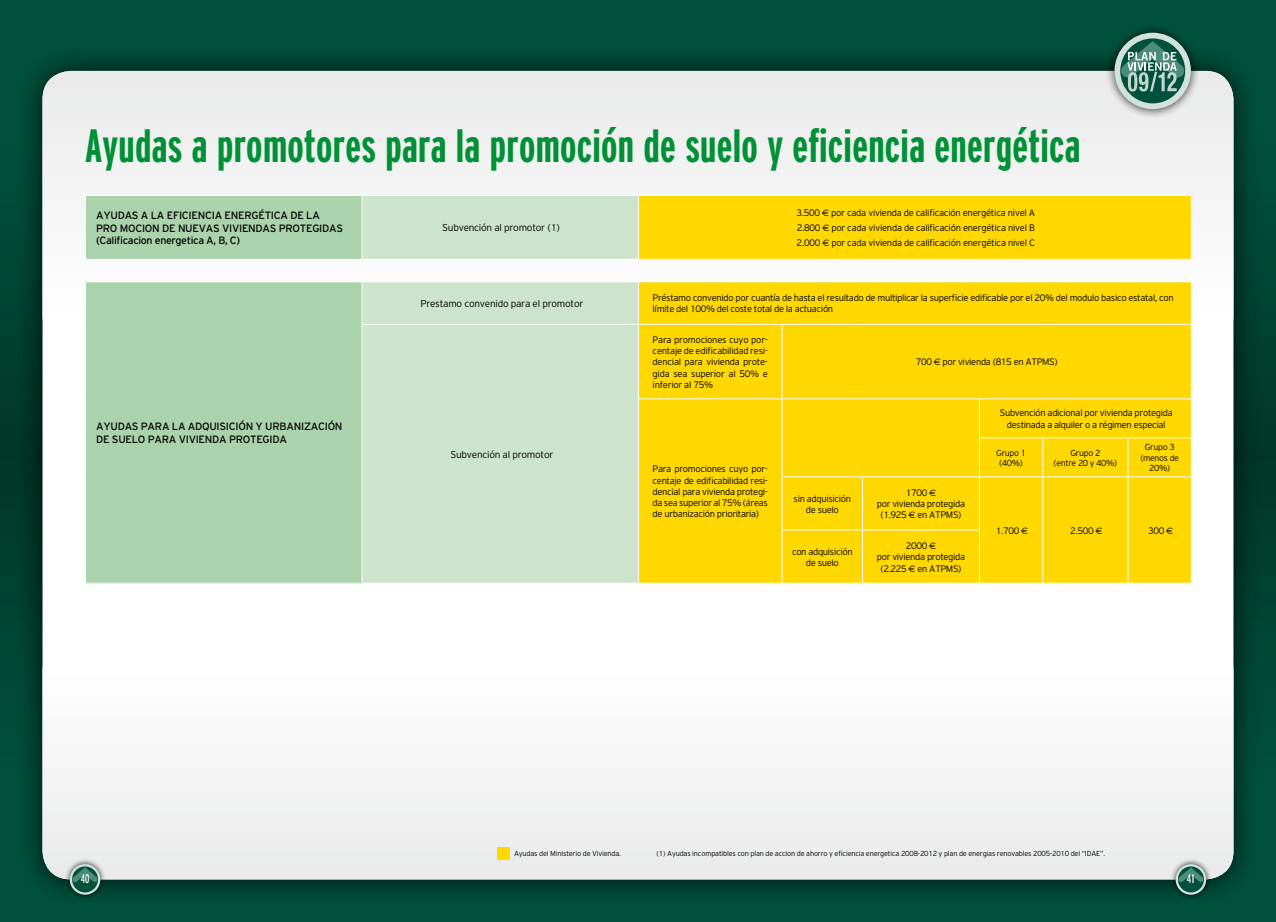
<style>
.page{position:relative;width:1276px;height:922px;background:#fff}
.page>*{position:absolute;margin:0;border:0;box-sizing:border-box;transform-origin:0 0}
.t1{font:46.62px "Civica 08 Bold Compressed";letter-spacing:.005em;color:#009036}
.t2{font:12.5px "Civica 05 Regular Compressed";color:#fff}
.t3{font:10.62px/12.8px "Civica 04";letter-spacing:-.025em;color:#000}
.t4{font:300 10px "Civica 01";letter-spacing:-.025em;color:#000}
.t5{font:300 9.38px/11.2px "Civica 01";letter-spacing:-.035em;color:#000;text-align:center}
.t6{font:300 8.75px/10.5px "Civica 01";letter-spacing:-.035em;color:#000;text-align:center}
.t7{font:300 7.25px "Civica 01";letter-spacing:-.025em;color:#000}
.s1{font-family:"Euro Sans";font-weight:400}
</style>
<div class="page">
<div style="left:0;top:0;width:638px;height:921px;background:linear-gradient(to bottom,#004835,#004835)"></div>
<div style="left:638px;top:0;width:638px;height:921px;background:linear-gradient(to bottom,#004835,#004835)"></div>
<div style="left:13px;top:42px;width:1247px;height:864px;background:#000;opacity:.8"></div>
<div style="left:43px;top:71px;width:1190px;height:808px;background:#fff;border-radius:28px"></div>
<svg style="left:43px;top:71px;width:1190px;height:211px"></svg>
<div style="left:43px;top:769px;width:1190px;height:110px;background:#efeff0"></div>
<div style="left:1104px;top:23px;width:95px;height:95px;background:#000;opacity:.8"></div>
<svg style="left:1117px;top:35px;width:71px;height:71px"></svg>
<div style="left:1114px;top:33px;width:77px;height:76px;border:6px solid #d3e1db;border-radius:50%"></div>
<svg style="left:1108px;top:32px;width:88px;height:59px;background:#5c8d7f"></svg>
<div style="left:64px;top:857px;width:42px;height:42px;background:#000;opacity:.8"></div>
<svg style="left:71px;top:865px;width:28px;height:28px"></svg>
<div style="left:70px;top:863px;width:30px;height:31px;border:2px solid #d3e1db;border-radius:50%"></div>
<svg style="left:67px;top:863px;width:36px;height:23px"></svg>
<div style="left:1169px;top:857px;width:43px;height:42px;background:#000;opacity:.8"></div>
<svg style="left:1176px;top:865px;width:29px;height:28px"></svg>
<div style="left:1175px;top:863px;width:31px;height:31px;border:2px solid #d3e1db;border-radius:50%"></div>
<svg style="left:1173px;top:863px;width:35px;height:23px"></svg>
<div style="left:85px;top:282px;width:277px;height:301px;background:#aad3ac"></div>
<div style="left:362px;top:282px;width:276px;height:300px;background:#cce4cc"></div>
<div style="left:639px;top:282px;width:552px;height:300px;background:#ffd800"></div>
<hr style="left:362px;top:281px;width:276px;height:1px;background:#fff">
<hr style="left:638px;top:281px;width:144px;height:1px;background:#fff">
<hr style="left:782px;top:281px;width:80px;height:1px;background:#fff">
<hr style="left:862px;top:281px;width:117px;height:1px;background:#fff">
<hr style="left:979px;top:281px;width:63px;height:1px;background:#fff">
<hr style="left:1042px;top:281px;width:86px;height:1px;background:#fff">
<hr style="left:1128px;top:281px;width:63px;height:1px;background:#fff">
<hr style="left:361px;top:324px;width:277px;height:1px;background:#fff">
<hr style="left:638px;top:324px;width:144px;height:1px;background:#fff">
<hr style="left:782px;top:324px;width:80px;height:1px;background:#fff">
<hr style="left:781px;top:325px;width:1px;height:73px;background:#fff">
<hr style="left:862px;top:324px;width:117px;height:1px;background:#fff">
<hr style="left:979px;top:324px;width:63px;height:1px;background:#fff">
<hr style="left:1042px;top:324px;width:86px;height:1px;background:#fff">
<hr style="left:1128px;top:324px;width:63px;height:1px;background:#fff">
<hr style="left:638px;top:398px;width:144px;height:1px;background:#fff">
<hr style="left:782px;top:398px;width:80px;height:1px;background:#fff">
<hr style="left:781px;top:399px;width:1px;height:38px;background:#fff">
<hr style="left:862px;top:398px;width:117px;height:1px;background:#fff">
<hr style="left:979px;top:398px;width:63px;height:1px;background:#fff">
<hr style="left:979px;top:399px;width:1px;height:38px;background:#fff">
<hr style="left:1042px;top:398px;width:86px;height:1px;background:#fff">
<hr style="left:1128px;top:398px;width:63px;height:1px;background:#fff">
<hr style="left:781px;top:437px;width:1px;height:39px;background:#fff">
<hr style="left:979px;top:437px;width:63px;height:1px;background:#fff">
<hr style="left:979px;top:438px;width:1px;height:38px;background:#fff">
<hr style="left:1042px;top:437px;width:86px;height:1px;background:#fff">
<hr style="left:1042px;top:438px;width:1px;height:38px;background:#fff">
<hr style="left:1128px;top:437px;width:63px;height:1px;background:#fff">
<hr style="left:1127px;top:438px;width:1px;height:38px;background:#fff">
<hr style="left:781px;top:476px;width:81px;height:1px;background:#fff">
<hr style="left:781px;top:477px;width:1px;height:52px;background:#fff">
<hr style="left:862px;top:476px;width:117px;height:1px;background:#fff">
<hr style="left:862px;top:477px;width:1px;height:52px;background:#fff">
<hr style="left:979px;top:476px;width:63px;height:1px;background:#fff">
<hr style="left:979px;top:477px;width:1px;height:52px;background:#fff">
<hr style="left:1042px;top:476px;width:86px;height:1px;background:#fff">
<hr style="left:1042px;top:477px;width:1px;height:53px;background:#fff">
<hr style="left:1128px;top:476px;width:63px;height:1px;background:#fff">
<hr style="left:1127px;top:477px;width:1px;height:53px;background:#fff">
<hr style="left:781px;top:529px;width:81px;height:1px;background:#fff">
<hr style="left:781px;top:530px;width:1px;height:52px;background:#fff">
<hr style="left:862px;top:529px;width:118px;height:1px;background:#fff">
<hr style="left:862px;top:530px;width:1px;height:52px;background:#fff">
<hr style="left:979px;top:530px;width:1px;height:52px;background:#fff">
<hr style="left:1042px;top:530px;width:1px;height:52px;background:#fff">
<hr style="left:1127px;top:530px;width:1px;height:52px;background:#fff">
<hr style="left:85px;top:281px;width:277px;height:1px;background:#fff">
<hr style="left:85px;top:282px;width:1px;height:42px;background:#fff">
<hr style="left:361px;top:282px;width:1px;height:42px;background:#fff">
<hr style="left:85px;top:324px;width:1px;height:74px;background:#fff">
<hr style="left:361px;top:325px;width:1px;height:73px;background:#fff">
<hr style="left:85px;top:398px;width:1px;height:39px;background:#fff">
<hr style="left:361px;top:398px;width:1px;height:39px;background:#fff">
<hr style="left:85px;top:437px;width:1px;height:39px;background:#fff">
<hr style="left:361px;top:437px;width:1px;height:39px;background:#fff">
<hr style="left:85px;top:476px;width:1px;height:54px;background:#fff">
<hr style="left:361px;top:476px;width:1px;height:54px;background:#fff">
<hr style="left:85px;top:530px;width:1px;height:52px;background:#fff">
<hr style="left:361px;top:530px;width:1px;height:52px;background:#fff">
<hr style="left:85px;top:582px;width:277px;height:1px;background:#fff">
<div style="left:85px;top:195px;width:277px;height:64px;background:#aad3ac"></div>
<div style="left:362px;top:195px;width:276px;height:64px;background:#cce4cc"></div>
<div style="left:638px;top:195px;width:553px;height:64px;background:#ffd800"></div>
<hr style="left:362px;top:195px;width:276px;height:1px;background:#fff">
<hr style="left:638px;top:195px;width:553px;height:1px;background:#fff">
<hr style="left:638px;top:196px;width:1px;height:63px;background:#fff">
<hr style="left:1191px;top:196px;width:1px;height:63px;background:#fff">
<hr style="left:362px;top:259px;width:276px;height:1px;background:#fff">
<hr style="left:638px;top:259px;width:553px;height:1px;background:#fff">
<hr style="left:85px;top:195px;width:277px;height:1px;background:#fff">
<hr style="left:85px;top:196px;width:1px;height:63px;background:#fff">
<hr style="left:361px;top:196px;width:1px;height:63px;background:#fff">
<hr style="left:85px;top:259px;width:277px;height:1px;background:#fff">
<div style="left:497px;top:847px;width:12px;height:12px;background:#ffd800"></div>
<h1 class="t1" style="left:85px;top:120px;width:997px">Ayudas a promotores para la promoción de suelo y eficiencia energética</h1>
<p class="t3" style="left:96px;top:209px;width:248px">AYUDAS A LA EFICIENCIA ENERGÉTICA DE LA<br>PRO MOCION DE NUEVAS VIVIENDAS PROTEGIDAS (Calificacion energetica A, B, C)</p>
<p class="t3" style="left:96px;top:420px;width:248px">AYUDAS PARA LA ADQUISICIÓN Y URBANIZACIÓN<br>DE SUELO PARA VIVIENDA PROTEGIDA</p>
<p class="t4" style="left:442px;top:222px;width:119px">Subvención al promotor (1)</p>
<p class="t5" style="left:796px;top:205px;width:240px;line-height:14.8px;text-align:justify">3.500 <span class="s1">€</span> por cada vivienda de calificación energética nivel A 2.800 <span class="s1">€</span> por cada vivienda de calificación energética nivel B 2.000 <span class="s1">€</span> por cada vivienda de calificación energética nivel C</p>
<p class="t4" style="left:420px;top:298px;width:165px">Prestamo convenido para el promotor</p>
<p class="t5" style="left:652px;top:292px;width:522px;text-align:left">Préstamo convenido por cuantía de hasta el resultado de multiplicar la superficie edificable por el 20% del modulo basico estatal, con límite del 100% del coste total de la actuación</p>
<p class="t4" style="left:450px;top:448px;width:105px">Subvención al promotor</p>
<p class="t5" style="left:652px;top:334px;width:117px;text-align:justify">Para promociones cuyo por&shy;centaje de edificabilidad resi&shy;dencial para vivienda prote&shy;gida sea superior al 50% e inferior al 75%</p>
<p class="t5" style="left:652px;top:463px;width:117px;text-align:justify">Para promociones cuyo por&shy;centaje de edificabilidad resi&shy;dencial para vivienda protegi&shy;da sea superior al 75% (áreas de urbanización prioritaria)</p>
<p class="t5" style="left:915px;top:356px;width:143px">700 <span class="s1">€</span> por vivienda (815 en ATPMS)</p>
<p class="t5" style="left:793px;top:492px;width:59px">sin adquisición de suelo</p>
<p class="t5" style="left:877px;top:487px;width:90px">1700 <span class="s1">€<br></span>por vivienda protegida (1.925 <span class="s1">€</span> en ATPMS)</p>
<p class="t5" style="left:792px;top:545px;width:62px">con adquisición de suelo</p>
<p class="t5" style="left:877px;top:540px;width:90px">2000 <span class="s1">€<br></span>por vivienda protegida (2.225 <span class="s1">€</span> en ATPMS)</p>
<p class="t5" style="left:999px;top:407px;width:174px">Subvención adicional por vivienda protegida destinada a alquiler o a régimen especial</p>
<p class="t6" style="left:996px;top:447px;width:31px">Grupo 1 (40%)</p>
<p class="t6" style="left:1053px;top:447px;width:65px">Grupo 2<br>(entre 20 y 40%)</p>
<p class="t6" style="left:1140px;top:442px;width:40px">Grupo 3 (menos de<br>20%)</p>
<p class="t5" style="left:996px;top:524px;width:34px">1.700 <span class="s1">€</span></p>
<p class="t5" style="left:1070px;top:524px;width:34px">2.500 <span class="s1">€</span></p>
<p class="t5" style="left:1148px;top:524px;width:27px">300 <span class="s1">€</span></p>
<p class="t7" style="left:514px;top:849px;width:108px">Ayudas del Ministerio de Vivienda.</p>
<p class="t7" style="left:656px;top:849px;width:450px">(1) Ayudas incompatibles con plan de accion de ahorro y eficiencia energetica 2008-2012 y plan de energias renovables 2005-2010 del “IDAE”.</p>
<h2 class="t2" style="left:81px;top:871px;width:10px">40</h2>
<h2 class="t2" style="left:1186px;top:871px;width:10px">41</h2>
</div>
